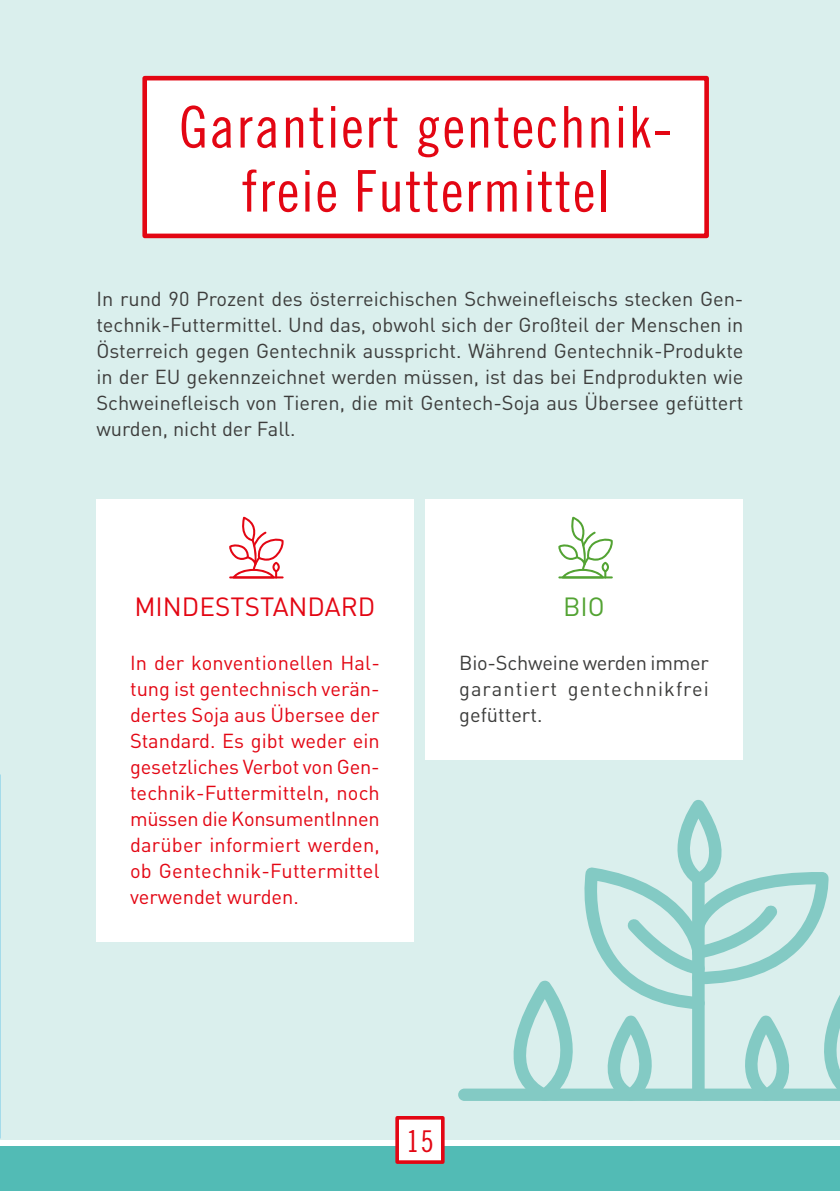
<style>
.page{position:relative;width:840px;height:1191px;background:#fff}
.page>*{position:absolute;margin:0;border:0;box-sizing:border-box;transform-origin:0 0}
.t1{font:57.4px/64px "Trade Gothic Cond Eighteen";letter-spacing:.03em;color:#e30613;text-align:center}
.t2{font:30px "Trade Gothic Cond Eighteen";color:#e30613}
.t3{font:26px "DIN";color:#e30613}
.t4{font:26px "DIN";color:#53a333}
.t5{font:20px/26px "DIN";color:#3c3c3b;text-align:justify}
.t6{font:20px/26px "DIN";letter-spacing:.01em;color:#e30613;text-align:justify}
</style>
<div class="page">
<div style="left:0;top:0;width:839px;height:1140px;background:#daefed"></div>
<img style="left:0;top:774px;width:1px;height:364px">
<div style="left:0;top:1146px;width:839px;height:45px;background:#52bbb5"></div>
<div style="left:145px;top:78px;width:561px;height:158px;background:#fff"></div>
<div style="left:142px;top:76px;width:566px;height:162px;border:5px solid #e30613"></div>
<div style="left:397px;top:1117px;width:45px;height:45px;background:#fff"></div>
<div style="left:395px;top:1116px;width:49px;height:47px;border:4px solid #e30613"></div>
<div style="left:96px;top:499px;width:317px;height:442px;background:#fff"></div>
<div style="left:425px;top:499px;width:317px;height:260px;background:#fff"></div>
<svg style="left:229px;top:517px;width:55px;height:61px"></svg>
<svg style="left:558px;top:517px;width:55px;height:61px"></svg>
<svg style="left:458px;top:800px;width:381px;height:301px"></svg>
<h1 class="t1" style="left:179px;top:94px;width:494px">Garantiert gentechnik&shy;freie Futtermittel</h1>
<p class="t5" style="left:96px;top:285px;width:648px">In rund 90 Prozent des österreichischen Schweinefleischs stecken Gen&shy;technik-Futtermittel. Und das, obwohl sich der Großteil der Menschen in Österreich gegen Gentechnik ausspricht. Während Gentechnik-Produkte in der EU gekennzeichnet werden müssen, ist das bei Endprodukten wie Schweinefleisch von Tieren, die mit Gentech-Soja aus Übersee gefüttert wurden, nicht der Fall.</p>
<h3 class="t3" style="left:134px;top:590px;width:242px">MINDESTSTANDARD</h3>
<p class="t6" style="left:130px;top:649px;width:251px">In der konventionellen Hal&shy;tung ist gentechnisch verän&shy;dertes Soja aus Übersee der Standard. Es gibt weder ein gesetzliches Verbot von Gen&shy;technik-Futtermitteln, noch müssen die KonsumentInnen darüber informiert werden, ob Gentechnik-Futtermittel verwendet wurden.</p>
<h3 class="t4" style="left:563px;top:590px;width:43px">BIO</h3>
<p class="t5" style="left:459px;top:649px;width:251px">Bio-Schweine werden immer garantiert gentechnikfrei gefüttert.</p>
<h2 class="t2" style="left:406px;top:1123px;width:29px">15</h2>
</div>
